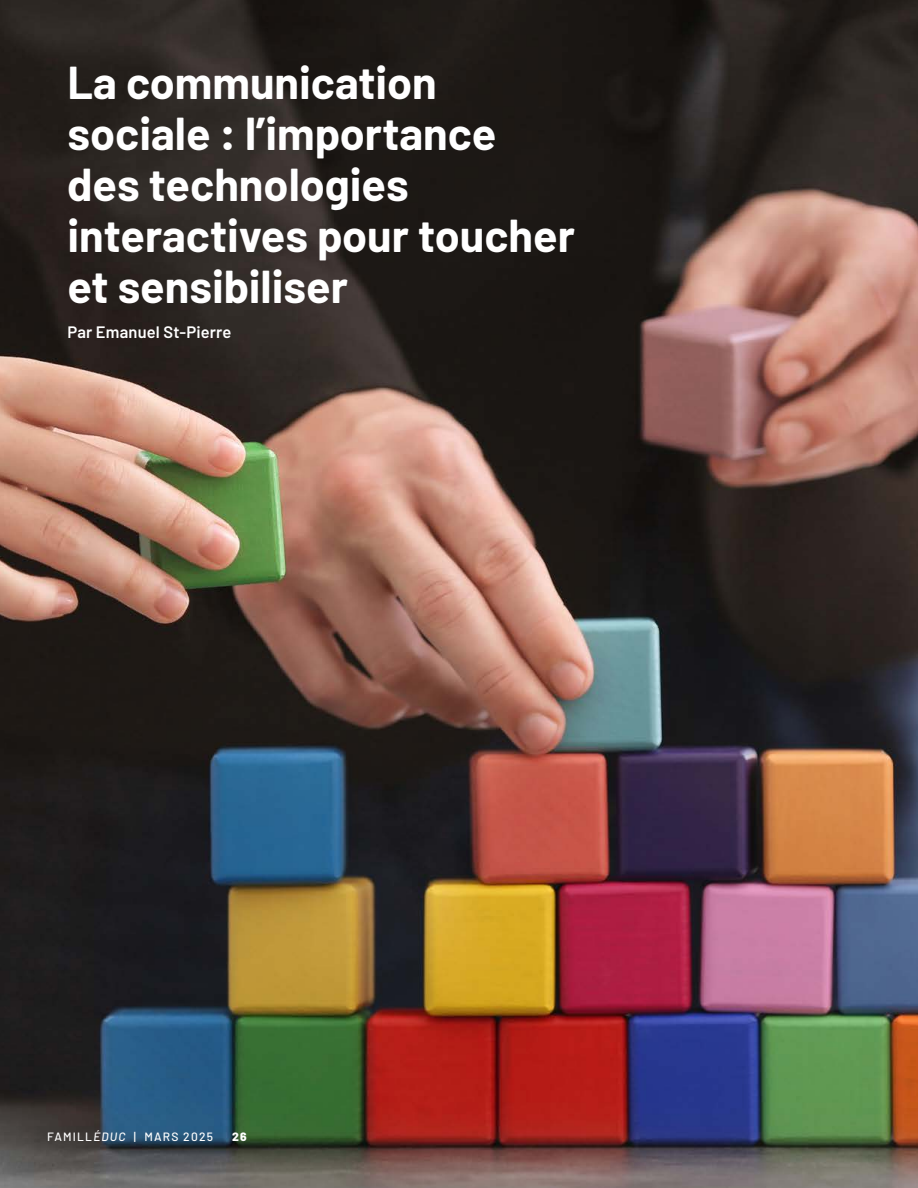
<style>
.page{position:relative;width:918px;height:1188px;background:#fff}
.page>*{position:absolute;margin:0;border:0;box-sizing:border-box;transform-origin:0 0}
.t1{font:700 45px/51px "Barlow";color:#fff}
.t2{font:600 16.5px "Barlow";letter-spacing:.01em;color:#fff}
.t3{font:500 12px "Barlow";letter-spacing:.1em;color:#fff}
.t4{font:800 12px "Barlow";color:#fff}
.s1{font-style:italic}
</style>
<div class="page">
<img style="left:0;top:0;width:918px;height:1188px">
<h2 class="t1" style="left:68px;top:57px;width:509px">La communication sociale : l’importance des technologies interactives pour toucher et sensibiliser</h2>
<p class="t2" style="left:68px;top:321px;width:165px">Par Emanuel St-Pierre</p>
<p class="t3" style="left:47px;top:1129px;width:167px">FAMILL<span class="s1">ÉDUC</span> | MARS 2025</p>
<p class="t4" style="left:232px;top:1129px;width:16px">26</p>
</div>
